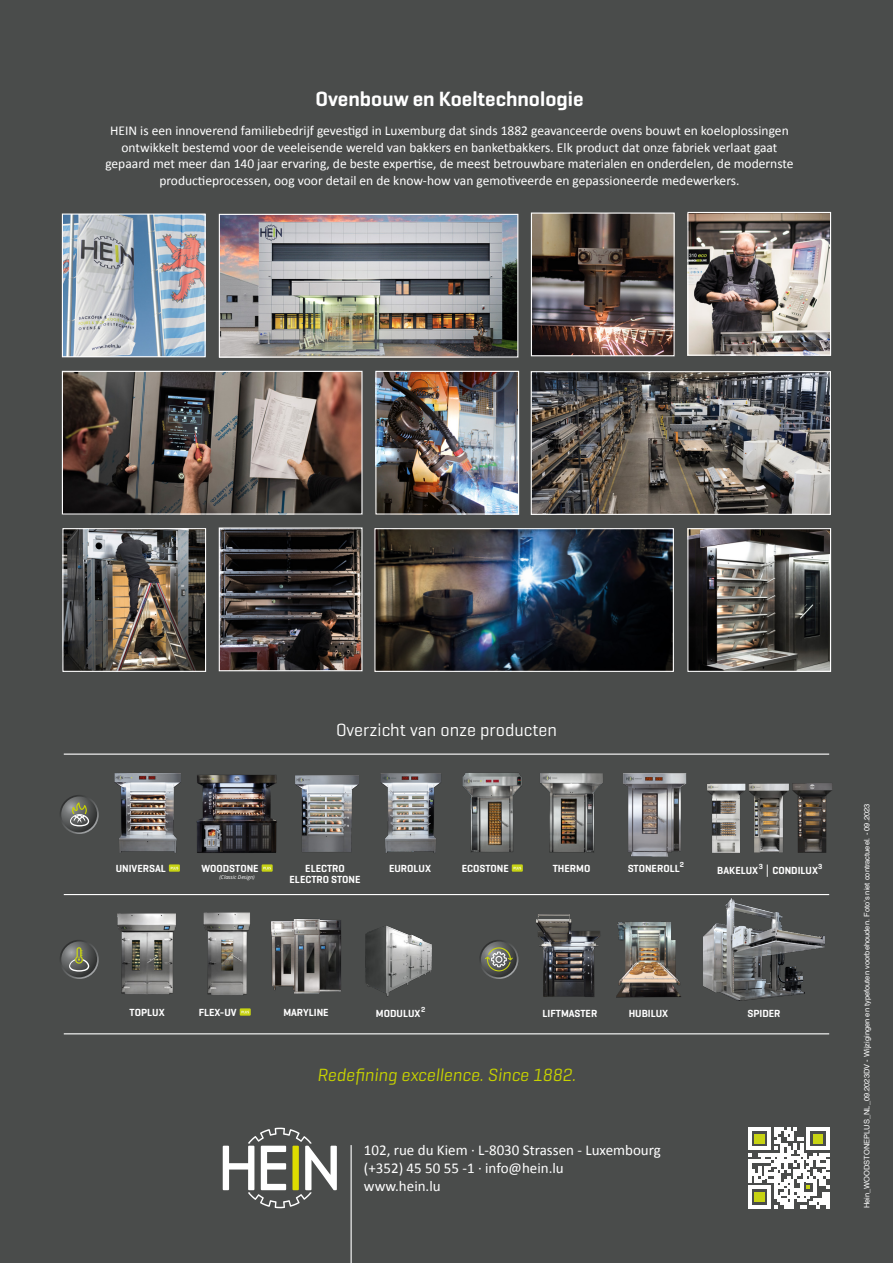
<style>
.page{position:relative;width:893px;height:1263px;background:#4a4c4b}
.page>*{position:absolute;margin:0;border:0;box-sizing:border-box;transform-origin:0 0}
.t1{font:600 21px "Geogrotesque";color:#fff}
.t2{font:italic 18px "Geogrotesque";color:#c8d300}
.t3{font:18px "Geogrotesque";color:#fff}
.t4{font:15px "Calibri";color:#fff}
.t5{font:13.5px/16.5px "Calibri";color:#fff;text-align:center}
.t6{font:600 10.5px "Geogrotesque";color:#fff}
.t7{font:7.5px "Helvetica";color:#fff}
.t8{font:italic 5.25px "Open Sans";color:#fff}
.s1{font-weight:400;font-size:13.5px}
</style>
<div class="page">
<svg style="left:223px;top:1127px;width:114px;height:81px"></svg>
<hr style="left:351px;top:1145px;width:1px;height:118px;background:#fff">
<img style="left:64px;top:373px;width:297px;height:140px">
<div style="left:62px;top:371px;width:301px;height:144px;border:1px solid #fff"></div>
<img style="left:376px;top:530px;width:296px;height:140px">
<div style="left:374px;top:528px;width:300px;height:144px;border:1px solid #fff"></div>
<img style="left:377px;top:373px;width:140px;height:140px">
<div style="left:375px;top:371px;width:144px;height:144px;border:1px solid #fff"></div>
<img style="left:64px;top:215px;width:140px;height:140px">
<div style="left:62px;top:213px;width:144px;height:144px;border:1px solid #fff"></div>
<img style="left:533px;top:214px;width:140px;height:140px">
<div style="left:531px;top:212px;width:144px;height:144px;border:1px solid #fff"></div>
<img style="left:221px;top:216px;width:295px;height:140px">
<div style="left:219px;top:214px;width:299px;height:144px;border:1px solid #fff"></div>
<img style="left:689px;top:214px;width:140px;height:140px">
<div style="left:687px;top:212px;width:144px;height:144px;border:1px solid #fff"></div>
<img style="left:530px;top:371px;width:301px;height:144px">
<img style="left:689px;top:530px;width:140px;height:140px">
<div style="left:687px;top:528px;width:144px;height:144px;border:1px solid #fff"></div>
<img style="left:64px;top:530px;width:140px;height:140px">
<div style="left:62px;top:528px;width:144px;height:144px;border:1px solid #fff"></div>
<img style="left:221px;top:529px;width:140px;height:140px">
<div style="left:219px;top:527px;width:144px;height:144px;border:1px solid #fff"></div>
<svg style="left:169px;top:864px;width:11px;height:8px"></svg>
<svg style="left:171px;top:867px;width:7px;height:2px"></svg>
<svg style="left:512px;top:864px;width:11px;height:8px"></svg>
<svg style="left:514px;top:867px;width:7px;height:2px"></svg>
<img style="left:623px;top:773px;width:64px;height:84px">
<img style="left:295px;top:775px;width:64px;height:77px">
<svg style="left:262px;top:864px;width:11px;height:8px"></svg>
<svg style="left:263px;top:867px;width:8px;height:2px"></svg>
<svg style="left:240px;top:1008px;width:11px;height:8px"></svg>
<svg style="left:242px;top:1011px;width:7px;height:2px"></svg>
<img style="left:536px;top:914px;width:64px;height:83px">
<img style="left:271px;top:919px;width:70px;height:75px">
<img style="left:616px;top:922px;width:65px;height:76px">
<img style="left:703px;top:898px;width:121px;height:102px">
<svg style="left:480px;top:941px;width:38px;height:37px"></svg>
<div style="left:479px;top:940px;width:39px;height:39px;border:2px solid #fff;border-radius:50%"></div>
<svg style="left:485px;top:947px;width:28px;height:24px"></svg>
<svg style="left:60px;top:796px;width:38px;height:37px"></svg>
<div style="left:60px;top:795px;width:39px;height:39px;border:2px solid #fff;border-radius:50%"></div>
<svg style="left:70px;top:802px;width:19px;height:24px"></svg>
<img style="left:114px;top:773px;width:67px;height:80px">
<img style="left:196px;top:775px;width:81px;height:78px">
<img style="left:462px;top:773px;width:60px;height:79px">
<img style="left:540px;top:773px;width:63px;height:80px">
<img style="left:381px;top:773px;width:60px;height:80px">
<img style="left:117px;top:913px;width:59px;height:81px">
<img style="left:365px;top:925px;width:67px;height:72px">
<img style="left:707px;top:783px;width:125px;height:70px">
<svg style="left:60px;top:941px;width:38px;height:37px"></svg>
<div style="left:60px;top:940px;width:39px;height:39px;border:2px solid #fff;border-radius:50%"></div>
<svg style="left:69px;top:947px;width:20px;height:25px"></svg>
<img style="left:203px;top:912px;width:47px;height:83px">
<hr style="left:64px;top:753px;width:765px;height:2px;background:#fff">
<hr style="left:64px;top:894px;width:765px;height:1px;background:#fff">
<hr style="left:64px;top:1033px;width:765px;height:1px;background:#fff">
<svg style="left:748px;top:1127px;width:81px;height:81px"></svg>
<p class="t1" style="left:315px;top:86px;width:270px">Ovenbouw en Koeltechnologie</p>
<p class="t5" style="left:105px;top:123px;width:690px">HEIN is een innoverend familiebedrijf gevestigd in Luxemburg dat sinds 1882 geavanceerde ovens bouwt en koeloplossingen ontwikkelt bestemd voor de veeleisende wereld van bakkers en banketbakkers. Elk product dat onze fabriek verlaat gaat gepaard met meer dan 140 jaar ervaring, de beste expertise, de meest betrouwbare materialen en onderdelen, de modernste productieprocessen, oog voor detail en de know-how van gemotiveerde en gepassioneerde medewerkers.</p>
<p class="t3" style="left:336px;top:719px;width:222px">Overzicht van onze producten</p>
<p class="t6" style="left:116px;top:861px;width:52px">UNIVERSAL</p>
<p class="t6" style="left:462px;top:861px;width:49px">ECOSTONE</p>
<p class="t6" style="left:628px;top:861px;width:58px">STONEROLL<sup>2</sup></p>
<p class="t6" style="left:201px;top:861px;width:59px">WOODSTONE</p>
<p class="t6" style="left:389px;top:861px;width:43px">EUROLUX</p>
<p class="t8" style="left:219px;top:873px;width:37px">(Classic Design)</p>
<p class="t6" style="left:305px;top:861px;width:41px">ELECTRO</p>
<p class="t6" style="left:290px;top:873px;width:72px">ELECTRO STONE</p>
<p class="t6" style="left:553px;top:862px;width:39px">THERMO</p>
<p class="t6" style="left:717px;top:864px;width:106px">BAKELUX<sup>3</sup> <span class="s1">|</span> CONDILUX<sup>3</sup></p>
<p class="t6" style="left:376px;top:1007px;width:51px">MODULUX<sup>2</sup></p>
<p class="t6" style="left:130px;top:1005px;width:37px">TOPLUX</p>
<p class="t6" style="left:199px;top:1005px;width:39px">FLEX-UV</p>
<p class="t6" style="left:283px;top:1005px;width:47px">MARYLINE</p>
<p class="t6" style="left:542px;top:1007px;width:56px">LIFTMASTER</p>
<p class="t6" style="left:629px;top:1007px;width:41px">HUBILUX</p>
<p class="t6" style="left:747px;top:1007px;width:35px">SPIDER</p>
<p class="t2" style="left:317px;top:1064px;width:260px">Redefining excellence. Since 1882.</p>
<p class="t4" style="left:364px;top:1141px;width:298px">102, rue du Kiem · L-8030 Strassen - Luxembourg</p>
<p class="t4" style="left:364px;top:1159px;width:201px">(+352) 45 50 55 -1 · info@hein.lu</p>
<p class="t4" style="left:364px;top:1177px;width:78px">www.hein.lu</p>
<p class="t7" style="left:861px;top:1208px;width:406px;rotate:-90deg">Hein_WOODSTONEPLUS_NL_09.2023DV - Wijzigingen en typefouten voorbehouden. Foto’s niet contractueel. - 09.2023</p>
</div>
